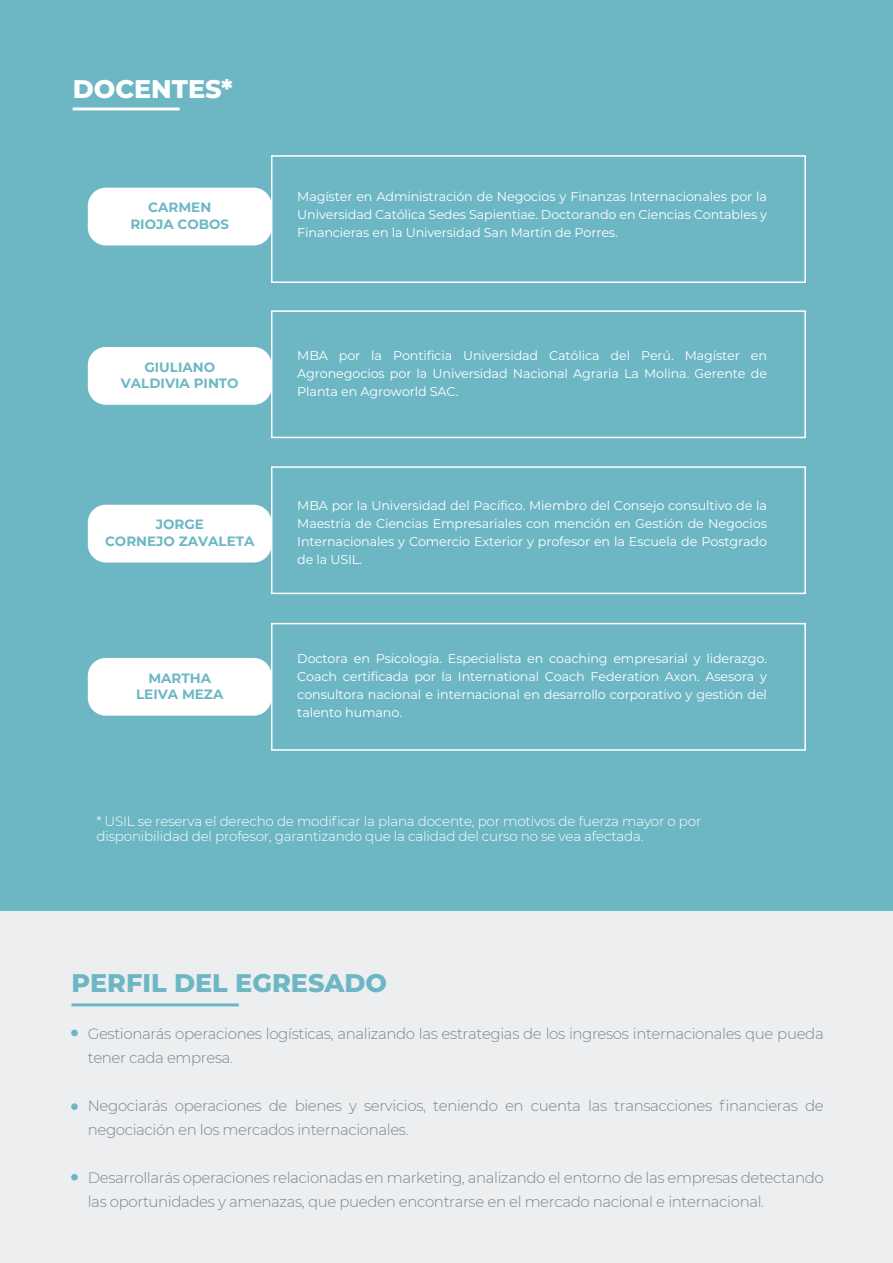
<style>
.page{position:relative;width:893px;height:1263px;background:#6db7c5}
.page>*{position:absolute;margin:0;border:0;box-sizing:border-box;transform-origin:0 0}
.t1{font:800 25.5px "Montserrat";color:#6db7c5}
.t2{font:800 25.5px "Montserrat";color:#fff}
.t3{font:300 15px/24px "Montserrat";letter-spacing:-.025em;color:#7b868c}
.t4{font:300 13.5px/15px "Montserrat";letter-spacing:-.015em;color:#fff}
.t5{font:700 13.5px/16.2px "Montserrat";color:#6db7c5;text-align:center}
.t6{font:12.75px/18px "Montserrat";letter-spacing:-.01em;color:#fff;text-align:justify}
</style>
<div class="page">
<div style="left:0;top:911px;width:893px;height:352px;background:#edeef0"></div>
<hr style="left:72px;top:1003px;width:167px;height:3px;background:#6db7c5">
<div style="left:71px;top:1174px;width:7px;height:6px;background:#6db7c5;border-radius:50%"></div>
<div style="left:71px;top:1103px;width:7px;height:7px;background:#6db7c5;border-radius:50%"></div>
<div style="left:71px;top:1029px;width:7px;height:7px;background:#6db7c5;border-radius:50%"></div>
<div style="left:271px;top:310px;width:535px;height:128px;border:2px solid #fff"></div>
<div style="left:88px;top:347px;width:184px;height:58px;background:#fff;border-radius:18px"></div>
<div style="left:271px;top:466px;width:535px;height:128px;border:2px solid #fff"></div>
<div style="left:88px;top:505px;width:184px;height:57px;background:#fff;border-radius:18px"></div>
<div style="left:271px;top:155px;width:535px;height:128px;border:2px solid #fff"></div>
<div style="left:88px;top:188px;width:184px;height:57px;background:#fff;border-radius:18px"></div>
<div style="left:271px;top:623px;width:535px;height:128px;border:2px solid #fff"></div>
<div style="left:88px;top:658px;width:184px;height:58px;background:#fff;border-radius:18px"></div>
<hr style="left:73px;top:107px;width:107px;height:3px;background:#fff">
<h1 class="t2" style="left:73px;top:70px;width:162px">DOCENTES*</h1>
<p class="t5" style="left:130px;top:199px;width:100px">CARMEN<br>RIOJA COBOS</p>
<p class="t6" style="left:297px;top:187px;width:471px">Magíster en Administración de Negocios y Finanzas Internacionales por la Universidad Católica Sedes Sapientiae. Doctorando en Ciencias Contables y Financieras en la Universidad San Martín de Porres.</p>
<p class="t5" style="left:121px;top:358px;width:119px">GIULIANO<br>VALDIVIA PINTO</p>
<p class="t5" style="left:105px;top:516px;width:151px">JORGE<br>CORNEJO ZAVALETA</p>
<p class="t5" style="left:136px;top:669px;width:89px">MARTHA<br>LEIVA MEZA</p>
<p class="t6" style="left:297px;top:346px;width:471px">MBA por la Pontificia Universidad Católica del Perú. Magíster en Agronegocios por la Universidad Nacional Agraria La Molina. Gerente de Planta en Agroworld SAC.</p>
<p class="t6" style="left:297px;top:496px;width:471px">MBA por la Universidad del Pacífico. Miembro del Consejo consultivo de la Maestría de Ciencias Empresariales con mención en Gestión de Negocios Internacionales y Comercio Exterior y profesor en la Escuela de Postgrado de la USIL.</p>
<p class="t6" style="left:297px;top:649px;width:471px">Doctora en Psicología. Especialista en coaching empresarial y liderazgo.<br>Coach certificada por la International Coach Federation Axon. Asesora y consultora nacional e internacional en desarrollo corporativo y gestión del talento humano.</p>
<p class="t4" style="left:96px;top:813px;width:606px">* USIL se reserva el derecho de modificar la plana docente, por motivos de fuerza mayor o por disponibilidad del profesor, garantizando que la calidad del curso no se vea afectada.</p>
<h1 class="t1" style="left:72px;top:964px;width:317px">PERFIL DEL EGRESADO</h1>
<p class="t3" style="left:88px;top:1021px;width:737px">Gestionarás operaciones logísticas, analizando las estrategias de los ingresos internacionales que pueda tener cada empresa.</p>
<p class="t3" style="left:88px;top:1093px;width:737px">Negociarás operaciones de bienes y servicios, teniendo en cuenta las transacciones financieras de negociación en los mercados internacionales.</p>
<p class="t3" style="left:88px;top:1165px;width:737px">Desarrollarás operaciones relacionadas en marketing, analizando el entorno de las empresas detectando las oportunidades y amenazas, que pueden encontrarse en el mercado nacional e internacional.</p>
</div>
